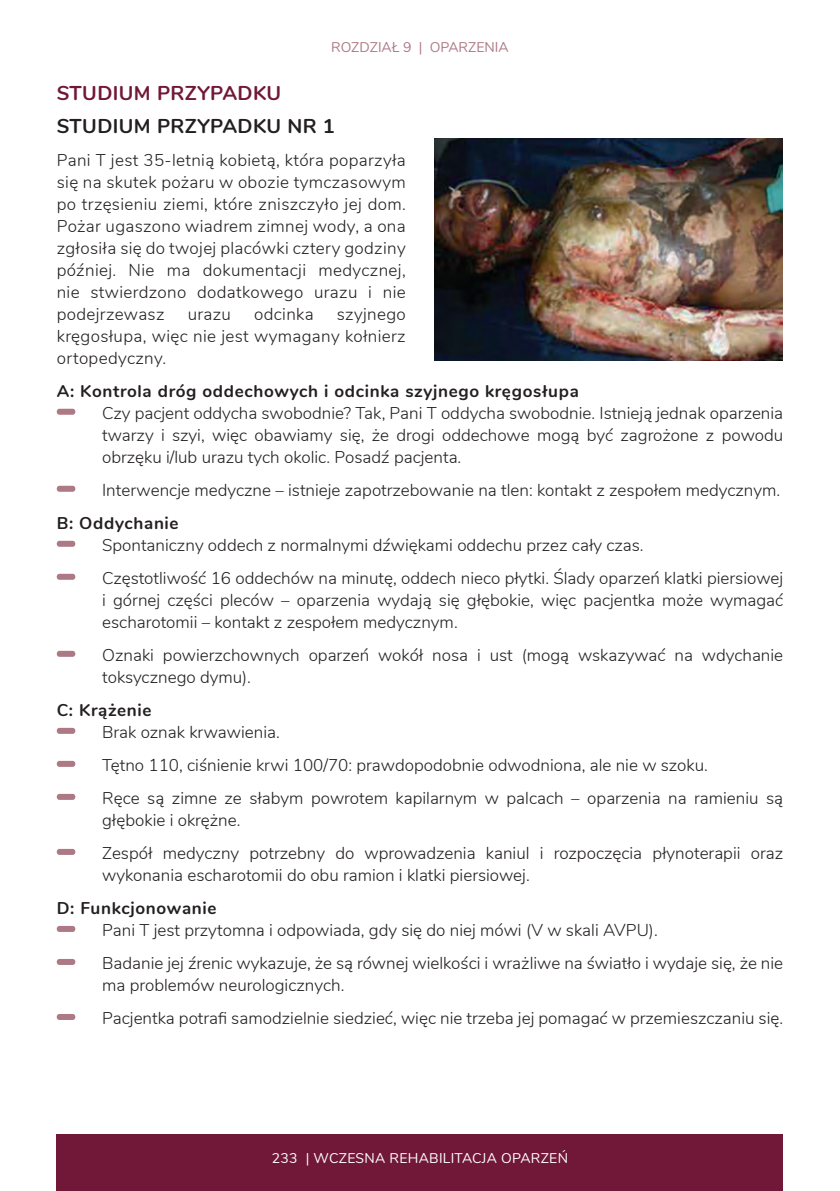
<style>
.page{position:relative;width:840px;height:1191px;background:#fff}
.page>*{position:absolute;margin:0;border:0;box-sizing:border-box;transform-origin:0 0}
.t1{font:700 20px "Nunito";letter-spacing:.02em;color:#231f20}
.t2{font:700 20px "Nunito";letter-spacing:.02em;color:#711738}
.t3{font:300 17px/22px "Nunito";color:#231f20}
.t4{font:700 17px "Nunito";letter-spacing:.04em;color:#231f20}
.t5{font:300 17px "Nunito";letter-spacing:.02em;color:#231f20}
.t6{font:14px "Nunito";letter-spacing:.02em;color:#fff}
.t7{font:14px "Nunito";color:#ad7984}
</style>
<div class="page">
<div style="left:57px;top:1134px;width:725px;height:57px;background:#711738"></div>
<svg style="left:57px;top:409px;width:18px;height:6px"></svg>
<svg style="left:57px;top:486px;width:18px;height:6px"></svg>
<svg style="left:57px;top:541px;width:18px;height:6px"></svg>
<svg style="left:57px;top:574px;width:18px;height:6px"></svg>
<svg style="left:57px;top:651px;width:18px;height:6px"></svg>
<svg style="left:57px;top:728px;width:18px;height:6px"></svg>
<svg style="left:57px;top:761px;width:18px;height:6px"></svg>
<svg style="left:57px;top:794px;width:18px;height:6px"></svg>
<svg style="left:57px;top:849px;width:18px;height:6px"></svg>
<svg style="left:57px;top:926px;width:18px;height:6px"></svg>
<svg style="left:57px;top:959px;width:18px;height:6px"></svg>
<svg style="left:57px;top:1014px;width:18px;height:6px"></svg>
<img style="left:434px;top:139px;width:348px;height:221px">
<p class="t7" style="left:331px;top:37px;width:179px">ROZDZIAŁ 9 | OPARZENIA</p>
<p class="t2" style="left:57px;top:78px;width:226px">STUDIUM PRZYPADKU</p>
<p class="t1" style="left:57px;top:111px;width:279px">STUDIUM PRZYPADKU NR 1</p>
<p class="t3" style="left:57px;top:148px;width:350px;text-align:justify">Pani T jest 35-letnią kobietą, która poparzyła się na skutek pożaru w obozie tymczasowym po trzęsieniu ziemi, które zniszczyło jej dom.<br>Pożar ugaszono wiadrem zimnej wody, a ona zgłosiła się do twojej placówki cztery godziny później. Nie ma dokumentacji medycznej, nie stwierdzono dodatkowego urazu i nie podejrzewasz</p>
<p class="t3" style="left:187px;top:302px;width:45px">urazu</p>
<p class="t5" style="left:254px;top:301px;width:61px">odcinka</p>
<p class="t3" style="left:57px;top:302px;width:350px;text-align:justify;text-indent:280px">szyjnego kręgosłupa, więc nie jest wymagany kołnierz ortopedyczny.</p>
<p class="t4" style="left:57px;top:378px;width:523px">A: Kontrola dróg oddechowych i odcinka szyjnego kręgosłupa</p>
<p class="t3" style="left:102px;top:401px;width:682px;text-align:justify">Czy pacjent oddycha swobodnie? Tak, Pani T oddycha swobodnie. Istnieją jednak oparzenia twarzy i szyi, więc obawiamy się, że drogi oddechowe mogą być zagrożone z powodu obrzęku i/lub urazu tych okolic. Posadź pacjenta.</p>
<p class="t3" style="left:102px;top:478px;width:679px">Interwencje medyczne – istnieje zapotrzebowanie na tlen: kontakt z zespołem medycznym.</p>
<p class="t4" style="left:57px;top:510px;width:123px">B: Oddychanie</p>
<p class="t3" style="left:102px;top:527px;width:682px;line-height:33px">Spontaniczny oddech z normalnymi dźwiękami oddechu przez cały czas.<br>Częstotliwość 16 oddechów na minutę, oddech nieco płytki. Ślady oparzeń klatki piersiowej</p>
<p class="t3" style="left:102px;top:588px;width:682px">i górnej części pleców – oparzenia wydają się głębokie, więc pacjentka może wymagać escharotomii – kontakt z zespołem medycznym.</p>
<p class="t3" style="left:102px;top:643px;width:682px">Oznaki powierzchownych oparzeń wokół nosa i ust (mogą wskazywać na wdychanie toksycznego dymu).</p>
<p class="t4" style="left:57px;top:697px;width:96px">C: Krążenie</p>
<p class="t3" style="left:102px;top:714px;width:682px;line-height:33px">Brak oznak krwawienia.<br>Tętno 110, ciśnienie krwi 100/70: prawdopodobnie odwodniona, ale nie w szoku.<br>Ręce są zimne ze słabym powrotem kapilarnym w palcach – oparzenia na ramieniu są</p>
<p class="t3" style="left:102px;top:802px;width:682px;line-height:33px">głębokie i okrężne.<br>Zespół medyczny potrzebny do wprowadzenia kaniul i rozpoczęcia płynoterapii oraz</p>
<p class="t3" style="left:102px;top:863px;width:429px">wykonania escharotomii do obu ramion i klatki piersiowej.</p>
<p class="t4" style="left:57px;top:895px;width:161px">D: Funkcjonowanie</p>
<p class="t3" style="left:102px;top:912px;width:682px;line-height:33px">Pani T jest przytomna i odpowiada, gdy się do niej mówi (V w skali AVPU).<br>Badanie jej źrenic wykazuje, że są równej wielkości i wrażliwe na światło i wydaje się, że nie</p>
<p class="t3" style="left:102px;top:967px;width:682px;line-height:33px">ma problemów neurologicznych.<br>Pacjentka potrafi samodzielnie siedzieć, więc nie trzeba jej pomagać w przemieszczaniu się.</p>
<p class="t6" style="left:272px;top:1148px;width:297px">233 | WCZESNA REHABILITACJA OPARZEŃ</p>
</div>
